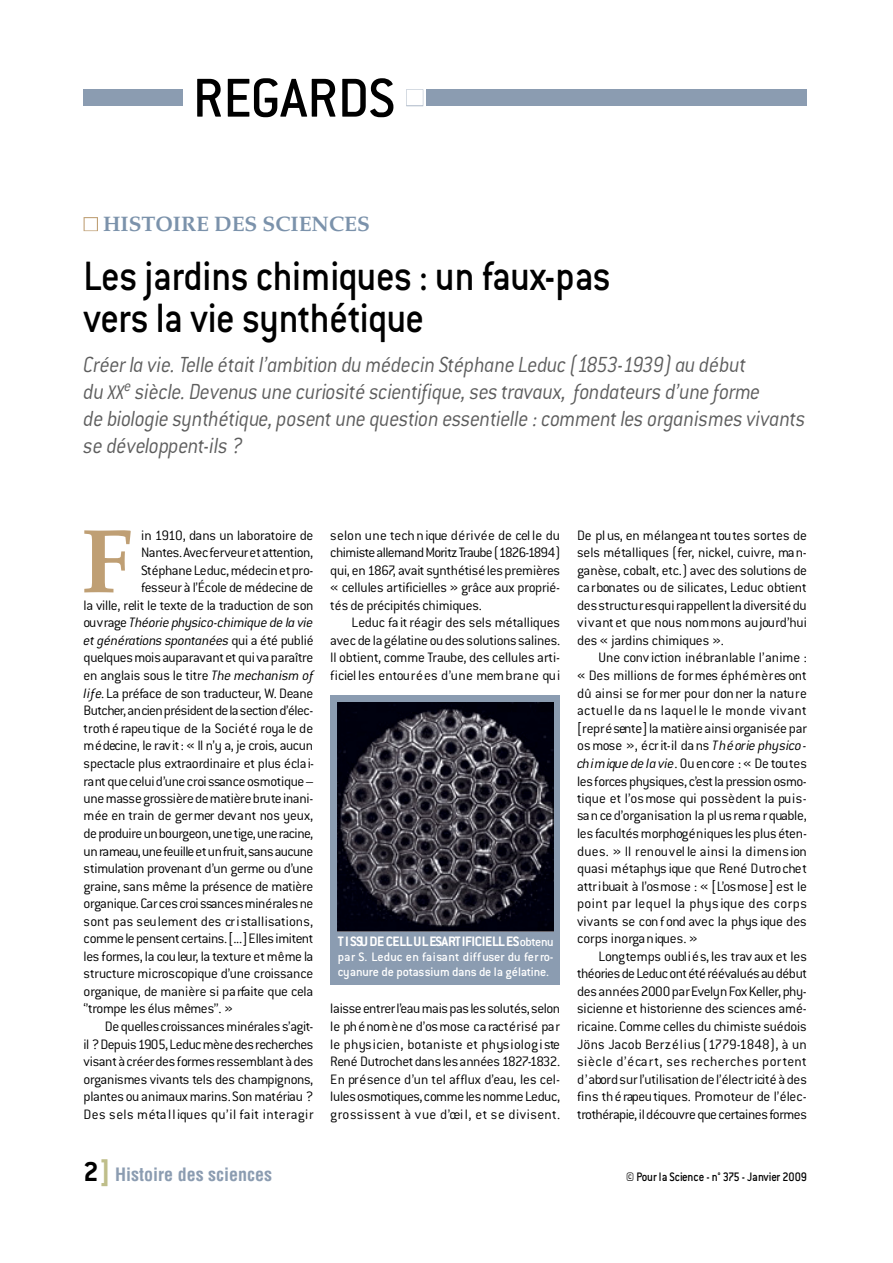
<style>
.page{position:relative;width:893px;height:1263px;background:#fff}
.page>*{position:absolute;margin:0;border:0;box-sizing:border-box;transform-origin:0 0}
.t1{font:700 90.75px "Palatino";color:#bf9f74}
.t2{font:500 60px "Conduit ITC";letter-spacing:-.005em;color:#000}
.t3{font:500 45px/42.2px "Conduit ITC";letter-spacing:-.01em;color:#000;scale:.9 1}
.t4{font:italic 300 24px/27px "Conduit ITC";letter-spacing:-.01em;color:#5e5e5e;scale:.9 1}
.t5{font:700 21px "Palatino";color:#7b92ab}
.t6{font:700 condensed 18px "Helvetica";color:#8b9cb1}
.t7{font:300 15px/17.5px "Conduit ITC";letter-spacing:-.02em;color:#000;text-align:justify}
.t8{font:italic 300 15px "Conduit ITC";letter-spacing:-.02em;color:#000}
.t9{font:300 15px "Conduit ITC";color:#000}
.t10{font:300 15px "Conduit ITC";letter-spacing:-.04em;color:#000}
.t11{font:300 15px "Conduit ITC";letter-spacing:.02em;color:#000}
.t12{font:700 15px "Conduit ITC";letter-spacing:-.035em;color:#fff}
.t13{font:500 13.5px/15.1px "Conduit ITC";color:#fff}
.t14{font:500 13.5px "Conduit ITC";color:#000;scale:.9 1}
.s1{font-size:21.6px}
.s2{font-style:normal}
.s3{font-style:italic}
.s4{font-family:"Conduit ITC";font-stretch:normal;font-size:30px;color:#000}
.s5{font-family:"Conduit ITC";font-stretch:normal;font-size:30px;color:#bfbe8a}
.s6{font-weight:500;font-size:13.5px}
</style>
<div class="page">
<div style="left:84px;top:89px;width:99px;height:17px;background:#8b9cb1"></div>
<div style="left:426px;top:89px;width:380px;height:17px;background:#8b9cb1"></div>
<svg style="left:406px;top:89px;width:17px;height:17px"></svg>
<svg style="left:84px;top:217px;width:14px;height:14px"></svg>
<div style="left:330px;top:696px;width:230px;height:289px;background:#8b9cb1"></div>
<img style="left:337px;top:702px;width:217px;height:229px">
<h2 class="t2" style="left:193px;top:79px;width:204px">REGARDS</h2>
<h3 class="t5" style="left:103px;top:216px;width:268px">HISTOIRE DES SCIENCES</h3>
<h3 class="t3" style="left:84px;top:260px;width:587px">Les jardins chimiques : un faux-pas vers la vie synthétique</h3>
<p class="t4" style="left:84px;top:353px;width:803px">Créer la vie. Telle était l’ambition du médecin Stéphane Leduc (1853-1939) au début<br>du <span class="s1">XX</span><sup>e</sup> siècle. Devenus une curiosité scientifique, ses travaux, fondateurs d’une forme<br>de biologie synthétique, posent une question essentielle : comment les organismes vivants se développent-ils ?</p>
<h1 class="t1" style="left:82px;top:526px;width:52px">F</h1>
<p class="t7" style="left:141px;top:528px;width:174px">in 1910, da ns un laboratoire de</p>
<p class="t7" style="left:141px;top:546px;width:173px">Na ntes.Avecferveur etattention,</p>
<p class="t7" style="left:141px;top:563px;width:174px">St é pha ne Leduc,médecin etpro-</p>
<p class="t7" style="left:141px;top:580px;width:174px">fesseur à l’École de médecine de</p>
<p class="t7" style="left:84px;top:598px;width:231px">la ville, relit le texte de la traduction de son</p>
<p class="t8" style="left:84px;top:618px;width:231px"><span class="s2">ou v rage</span> T h é or ie physico -ch im ique de la vie</p>
<p class="t8" style="left:84px;top:636px;width:231px">et générations sponta n é es <span class="s2">qui a été publié</span></p>
<p class="t7" style="left:84px;top:651px;width:231px">quelques moisaupa rav a ntet quiva pa ra îtr e</p>
<p class="t7" style="left:84px;top:668px;width:231px">en ang lais sous le titre <span class="s3">T he mechanism of</span></p>
<p class="t7" style="left:84px;top:686px;width:231px"><span class="s3">l i f e</span>. La pr é face de son traducteu r, W. Dea ne</p>
<p class="t10" style="left:84px;top:706px;width:231px">Bu tcher,ancienpr é s identdelasectiond’élec-</p>
<p class="t9" style="left:84px;top:723px;width:231px">troth é rapeu tique de la Société roya le de</p>
<p class="t7" style="left:84px;top:738px;width:231px">m é decine, le rav it : « Il n’y a, je crois, aucu n</p>
<p class="t7" style="left:84px;top:756px;width:232px">spectacle plus extraord inaire et plus écla i-</p>
<p class="t7" style="left:84px;top:774px;width:231px">ra nt queceluid’u ne croi ssa n ce os motique –</p>
<p class="t7" style="left:84px;top:791px;width:231px">u nemassegrossièrede matière bru te ina n i-</p>
<p class="t7" style="left:84px;top:809px;width:231px">mée en train de ger mer dev a nt nos yeu x ,</p>
<p class="t7" style="left:84px;top:826px;width:231px">de pro duireunbou rgeon,unetige,uneracine,</p>
<p class="t7" style="left:84px;top:844px;width:231px">unra meau,unefeu illeetunfru it,sa nsaucu ne</p>
<p class="t7" style="left:84px;top:861px;width:231px">stimu lation provena nt d’un ger me ou d’u ne</p>
<p class="t7" style="left:84px;top:879px;width:231px">g ra ine, sa ns même la pr é sen ce de matiè r e</p>
<p class="t7" style="left:84px;top:897px;width:231px">orga n ique.Car ces croi ssa n cesminéra les ne</p>
<p class="t9" style="left:84px;top:916px;width:231px">sont pas seu lement des cr i sta llisations,</p>
<p class="t7" style="left:84px;top:931px;width:231px">com me le pensentcerta ins.[...]Elles imitent</p>
<p class="t7" style="left:84px;top:949px;width:231px">les for mes, la cou leu r, la texture etmême la</p>
<p class="t7" style="left:84px;top:967px;width:231px">structure microscopique d’u ne croissa n ce</p>
<p class="t7" style="left:84px;top:984px;width:231px">orga n ique, de manière si pa rfa ite que cela</p>
<p class="t7" style="left:84px;top:1002px;width:151px">‘’trompe les élus mêmes’’. »</p>
<p class="t7" style="left:105px;top:1019px;width:210px">Dequellescroissa n ces minéra les s’ag it-</p>
<p class="t7" style="left:84px;top:1037px;width:231px">il ?Depuis1905,Leducmènedesrecherches</p>
<p class="t7" style="left:84px;top:1055px;width:231px">v isa ntàcr é er desfor mesressem bla ntàdes</p>
<p class="t7" style="left:84px;top:1072px;width:231px">orga n is mes vivants tels des cha mpig nons,</p>
<p class="t7" style="left:84px;top:1089px;width:231px">pla ntes ou animaux ma r ins.Son mat é r iau ?</p>
<p class="t11" style="left:84px;top:1109px;width:231px">Des sels méta l l iques qu’il fa it interag i r</p>
<p class="t6" style="left:84px;top:1168px;width:190px"><span class="s4">2</span><span class="s5">]</span> Histoire des sciences</p>
<p class="t7" style="left:330px;top:528px;width:231px">selon une tech n ique dérivée de cel le du ch im isteallema ndMor itzTraube(1826-1894 ) qu i, en 1867, av a it sy nth é tisé les pr em iè r es « cellu les artif icielles » grâce aux propr ié&shy;tés de pr é cipités ch im iques.</p>
<p class="t7" style="left:330px;top:616px;width:232px;text-indent:21px">Leduc fa it réagir des sels méta lliques avecde lagélatine ou des solu tions sa lines.<br>Il obtient, comme Traube, des cellules arti&shy;f iciel les entou r é es d’u ne mem bra ne qu i</p>
<p class="t12" style="left:338px;top:937px;width:217px">T I SSUDECELL U L ES ART IF IC IE LL ES<span class="s6">obtenu</span></p>
<p class="t13" style="left:338px;top:951px;width:217px">par S. Leduc en fa i sa nt diff user du fer ro&shy;cyanure de potassium dans de la gélatine.</p>
<p class="t7" style="left:330px;top:1002px;width:231px">la isseentr erl’eaumaispasles solu t é s,selon le ph é nom è ne d’os mose ca ractérisé pa r le phys icien, bota n iste et phys iolog i ste Ren é D u tro chetda nsles années 1827-1832 .<br>En pr é sen ce d’un tel afflux d’eau, les cel&shy;lu lesos motiques,com melesnom meLeduc, g ross i ssent à vue d’œi l, et se divisent.</p>
<p class="t7" style="left:577px;top:528px;width:231px">De pl us, en méla ngea nt tou tes sortes de sels méta lliques (fer, nickel, cu iv r e, ma n&shy;ganèse, cobalt, etc.) avec des solutions de ca r bonates ou de silicates, Leduc obtient des structu r es qui rappellentladiver s ité du v i v a nt et que nous nom mons au jou rd ’hu i des « jardins chimiques ».</p>
<p class="t7" style="left:577px;top:651px;width:231px;text-indent:22px">Une conv iction inébra n lable l’anime : « Des millions de for mes éph é m è r es ont dû ainsi se for mer pour don ner la natu r e actuel le da ns laquel le le monde vivant [ r epr é sente]la matière ainsi organisée pa r os mose », écr it-il da ns <span class="s3">T h é or ie physico - ch i m ique de la vie</span>. Ou en cor e : « De tou tes lesforces phys iques,c’estla pr ess ion os mo&shy;tique et l’os mose qui poss è dent la pu i s&shy;sa n ce d’orga n isation la pl us rema r quable, les facu ltés morphog é n iques les plus éten&shy;dues. » Il renou vel le ainsi la dimens ion quasi métaphys ique que René Dutro che t attr i bua it à l’os mose : « [L’os mose] est le poi nt par lequel la phys ique des corps v iv a nts se con f ond avec la phys ique des corps inorga n iques. »</p>
<p class="t7" style="left:577px;top:949px;width:231px;text-indent:22px">Long temps oubl i é s, les trav aux et les th é or iesdeLeducontétéréévaluésaudébu t des années2000 par Evelyn FoxKeller,phy&shy;sicienne et historienne des sciences amé&shy;ricaine. Comme celles du chimiste suédois J ö ns Jacob Berz é l i us (1779 -1848), à un s i è cle d’éca rt, ses recherches portent d ’ abord sur l’u tilisation de l’électr icité à des f ins th é rapeu tiques. Promoteur de l’élec&shy;troth é rapie,ildécouvrequecerta inesfor mes</p>
<p class="t14" style="left:625px;top:1173px;width:203px">© Pour la Science - n° 375 - Janvier 2009</p>
</div>
